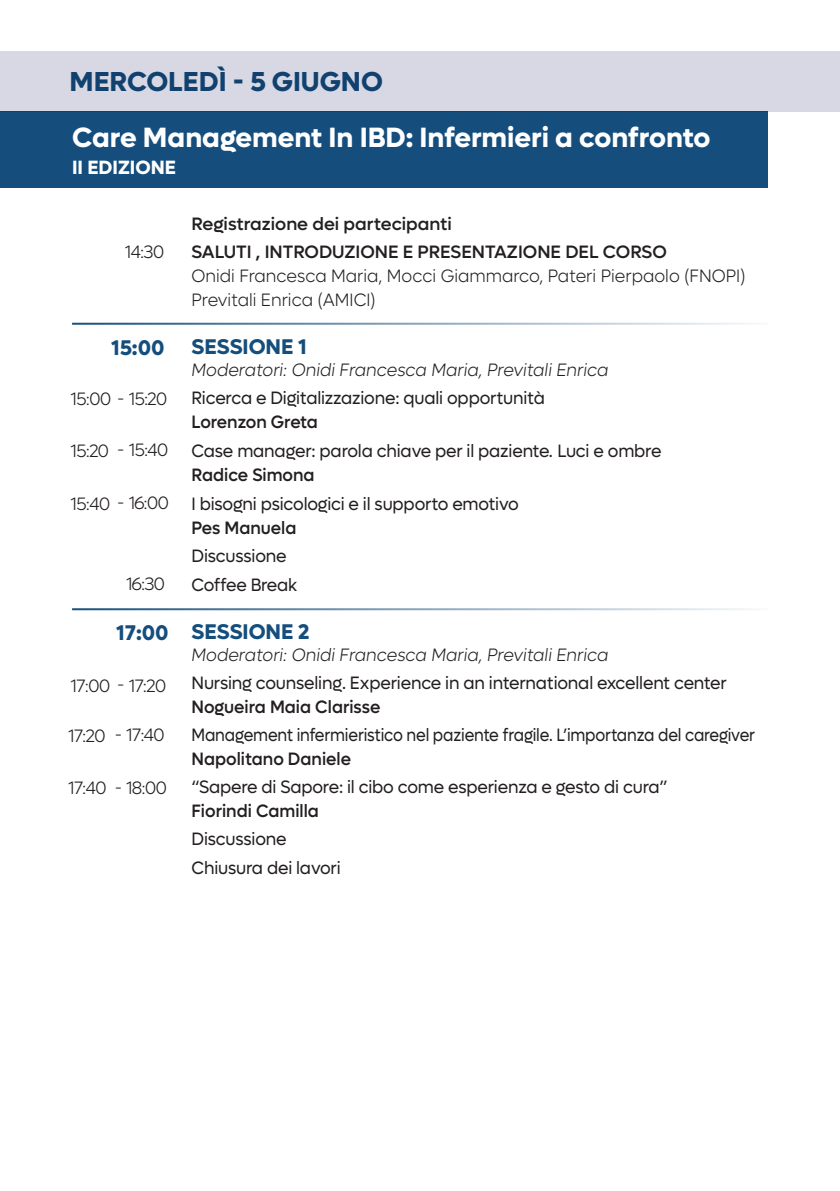
<style>
.page{position:relative;width:840px;height:1191px;background:#fff}
.page>*{position:absolute;margin:0;border:0;box-sizing:border-box;transform-origin:0 0}
.t1{font:700 28px "Lufga";color:#fff}
.t2{font:700 27.6px "Lufga";color:#154e7d}
.t3{font:700 21.4px "Lufga";color:#154e7d}
.t4{font:700 19.2px "Lufga";color:#fff}
.t5{font:18px "Lufga";letter-spacing:-.01em;color:#231f20;scale:.95 1}
.t6{font:italic 300 18px "Lufga";color:#231f20;scale:.95 1}
.t7{font:500 18px "Lufga";color:#231f20;scale:.95 1}
.t8{font:300 18px "Lufga";color:#231f20;scale:.95 1}
.t9{font:300 18px "Lufga";color:#231f20}
.t10{font:500 18px "Lufga";color:#231f20}
.t11{font:18px "Lufga";letter-spacing:-.01em;color:#231f20;scale:.88 1}
</style>
<div class="page">
<div style="left:0;top:111px;width:767px;height:76px;background:#154e7d"></div>
<div style="left:0;top:51px;width:839px;height:60px;background:#d7d8e3"></div>
<hr style="left:72px;top:323px;width:695px;height:2px;background:#154e7d">
<hr style="left:72px;top:608px;width:695px;height:2px;background:#154e7d">
<p class="t2" style="left:69px;top:65px;width:315px">MERCOLEDÌ 5- GIUGNO</p>
<p class="t1" style="left:72px;top:121px;width:639px">Care Management In IBD: Infermieri a confronto</p>
<p class="t4" style="left:72px;top:156px;width:105px">II EDIZIONE</p>
<p class="t9" style="left:125px;top:241px;width:41px">14:30</p>
<p class="t3" style="left:111px;top:335px;width:55px">15:00</p>
<p class="t9" style="left:70px;top:389px;width:98px">15:00 - 15:20</p>
<p class="t9" style="left:70px;top:440px;width:99px">15:20 - 15:40</p>
<p class="t9" style="left:70px;top:493px;width:100px">15:40 - 16:00</p>
<p class="t9" style="left:126px;top:574px;width:41px">16:30</p>
<p class="t3" style="left:116px;top:619px;width:54px">17:00</p>
<p class="t9" style="left:70px;top:675px;width:97px">17:00 - 17:20</p>
<p class="t9" style="left:68px;top:725px;width:39px">17:20</p>
<p class="t9" style="left:68px;top:778px;width:101px">17:40 - 18:00</p>
<p class="t9" style="left:115px;top:725px;width:52px">- 17:40</p>
<p class="t10" style="left:191px;top:214px;width:262px">Registrazione dei partecipanti</p>
<p class="t10" style="left:191px;top:242px;width:476px">SALUTI , INTRODUZIONE E PRESENTAZIONE DEL CORSO</p>
<p class="t8" style="left:191px;top:266px;width:584px">Onidi Francesca Maria, Mocci Giammarco, Pateri Pierpaolo (FNOPI(</p>
<p class="t8" style="left:191px;top:290px;width:195px">Previtali Enrica (AMICI(</p>
<p class="t3" style="left:191px;top:334px;width:117px">SESSIONE 1</p>
<p class="t6" style="left:191px;top:360px;width:440px">Moderatori: Onidi Francesca Maria, Previtali Enrica</p>
<p class="t5" style="left:191px;top:388px;width:373px">Ricerca e Digitalizzazione: quali opportunità</p>
<p class="t7" style="left:191px;top:412px;width:135px">Lorenzon Greta</p>
<p class="t5" style="left:191px;top:441px;width:496px">Case manager: parola chiave per il paziente. Luci e ombre</p>
<p class="t7" style="left:191px;top:464px;width:131px">Radice Simona</p>
<p class="t5" style="left:191px;top:493px;width:346px">I bisogni psicologici ile supporto emotivo</p>
<p class="t7" style="left:191px;top:517px;width:112px">Pes Manuela</p>
<p class="t5" style="left:191px;top:545px;width:102px">Discussione</p>
<p class="t5" style="left:191px;top:574px;width:113px">Coffee Break</p>
<p class="t3" style="left:191px;top:619px;width:119px">SESSIONE 2</p>
<p class="t6" style="left:191px;top:644px;width:440px">Moderatori: Onidi Francesca Maria, Previtali Enrica</p>
<p class="t5" style="left:191px;top:672px;width:564px">Nursing counseling. Experience in an international excellent center</p>
<p class="t7" style="left:191px;top:696px;width:200px">Nogueira Maia Clarisse</p>
<p class="t11" style="left:191px;top:724px;width:641px">Management infermieristico nel paziente fragile ’L. importanza del caregiver</p>
<p class="t7" style="left:191px;top:748px;width:169px">Napolitano Daniele</p>
<p class="t5" style="left:191px;top:776px;width:502px">“Sapere di Sapore il: cibo come esperienza e gesto di cura“</p>
<p class="t7" style="left:191px;top:800px;width:136px">Fiorindi Camilla</p>
<p class="t5" style="left:191px;top:828px;width:102px">Discussione</p>
<p class="t5" style="left:191px;top:857px;width:158px">Chiusura dei lavori</p>
</div>
